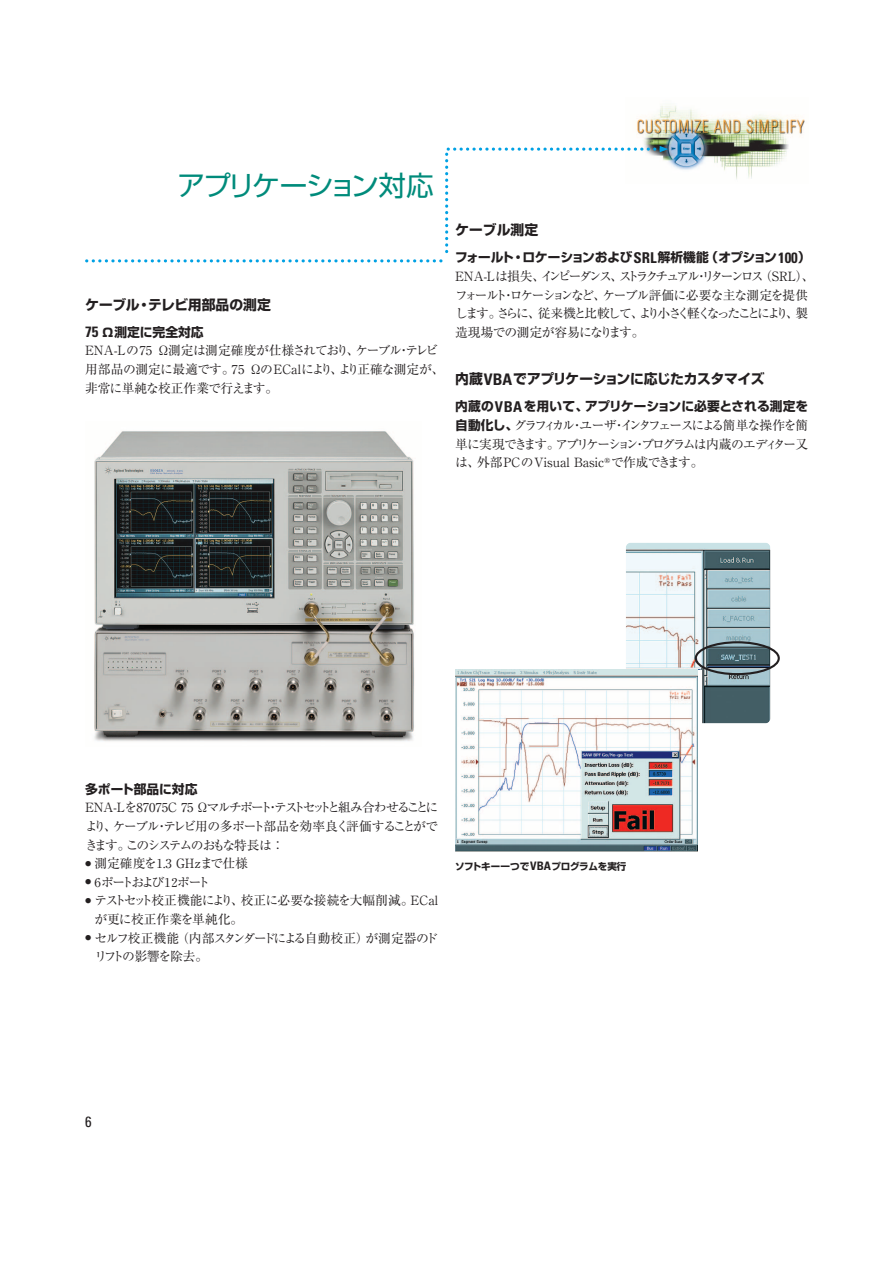
<style>
.page{position:relative;width:893px;height:1262px;background:#fff}
.page>*{position:absolute;margin:0;border:0;box-sizing:border-box;transform-origin:0 0}
.t1{font:27.6px "Shin Go";letter-spacing:-.055em;color:#008b7b}
.t2{font:condensed 14.85px "Univers";color:#231f20}
.t3{font:700 13.8px "Shin Go";letter-spacing:-.015em;color:#231f20}
.t4{font:12.75px/18.6px "Ryumin";letter-spacing:-.085em;color:#231f20;text-align:justify}
.t5{font:12.75px/18.6px "Ryumin";letter-spacing:-.155em;color:#231f20}
.t6{font:12.75px/18.6px "Ryumin";letter-spacing:-.035em;color:#231f20}
.t7{font:700 12.75px "Shin Go";letter-spacing:-.005em;color:#231f20}
.t8{font:12.75px/18.6px "Ryumin";letter-spacing:-.04em;color:#231f20}
.t9{font:700 12.75px "Shin Go";letter-spacing:-.025em;color:#231f20}
.t10{font:12.75px "Ryumin";color:#231f20}
.t11{font:12.75px "Ryumin";letter-spacing:-.23em;color:#231f20}
.t12{font:700 9.6px "Shin Go";letter-spacing:-.01em;color:#231f20}
.s1{font-family:"Univers";font-stretch:condensed;font-size:14.85px}
.s2{font-family:"Univers";font-stretch:condensed;font-size:15.9px}
.s3{font-family:"Shin Go";font-weight:700}
.s4{font-family:"Univers";font-weight:700;font-stretch:condensed;font-size:14.85px}
.s5{font-family:"Univers";font-stretch:condensed;font-size:11.7px}
</style>
<div class="page">
<img style="left:625px;top:542px;width:145px;height:181px;border-radius:5px">
<img style="left:636px;top:106px;width:169px;height:73px">
<img style="left:94px;top:431px;width:321px;height:311px">
<div style="left:455px;top:670px;width:247px;height:223px;background:#fff"></div>
<img style="left:455px;top:670px;width:242px;height:181px">
<div style="left:694px;top:641px;width:85px;height:34px;border:2px solid #231f20;border-radius:50%"></div>
<svg style="left:87px;top:146px;width:581px;height:116px"></svg>
<h1 class="t1" style="left:177px;top:175px;width:258px">アプリケーション対応</h1>
<p class="t3" style="left:85px;top:299px;width:187px">ケーブル・テレビ用部品の測定</p>
<p class="t7" style="left:85px;top:327px;width:120px"><span class="s1">75</span> Ω測定に完全対応</p>
<p class="t6" style="left:85px;top:343px;width:361px">ENA-Lの75 Ω測定は測定確度が仕様されており、ケーブル・テレビ用部品の測定に最適です。75 ΩのECalにより、より正確な測定が、非常に単純な校正作業で行えます。</p>
<p class="t3" style="left:455px;top:225px;width:84px">ケーブル測定</p>
<p class="t9" style="left:455px;top:253px;width:357px">フォールト・ロケーションおよび<span class="s1">SRL</span>解析機能（オプション<span class="s1">100</span>）</p>
<p class="t5" style="left:455px;top:269px;width:361px">ENA-L は損失、インピーダンス、ストラクチュアル・リターンロス（SRL）、フォールト・ロケーションなど、ケーブル評価に必要な主な測定を提供します。さらに、従来機と比較して、より小さく軽くなったことにより、製造現場での測定が容易になります。</p>
<p class="t3" style="left:455px;top:374px;width:311px">内蔵<span class="s2">VBA</span>でアプリケーションに応じたカスタマイズ</p>
<p class="t7" style="left:455px;top:402px;width:354px">内蔵の<span class="s1">VBA</span>を用いて、アプリケーションに必要とされる測定を</p>
<p class="t4" style="left:455px;top:417px;width:354px"><span class="s3">自動化し、</span>グラフィカル・ユーザ・インタフェースによる簡単な操作を簡単に実現できます。アプリケーション・プログラムは内蔵のエディター又は、外部PCのVisual Basic<sup>®</sup>で作成できます。</p>
<p class="t7" style="left:85px;top:784px;width:114px">多ポート部品に対応</p>
<p class="t4" style="left:85px;top:800px;width:354px">ENA-Lを87075C 75 Ωマルチポート・テストセットと組み合わせることにより、ケーブル・テレビ用の多ポート部品を効率良く評価することができます。このシステムのおもな特長は：</p>
<p class="t10" style="left:85px;top:859px;width:164px"><span class="s4">•</span> 測定確度を1.3 GHzまで仕様</p>
<p class="t11" style="left:85px;top:877px;width:127px"><span class="s4">•</span> 6 ポートおよび１２ポート</p>
<p class="t8" style="left:94px;top:893px;width:345px;text-indent:-9px"><span class="s4">•</span> テストセット校正機能により、校正に必要な接続を大幅削減。ECalが更に校正作業を単純化。</p>
<p class="t4" style="left:94px;top:930px;width:345px;text-indent:-9px"><span class="s4">•</span> セルフ校正機能（内部スタンダードによる自動校正）が測定器のドリフトの影響を除去。</p>
<p class="t12" style="left:455px;top:862px;width:173px">ソフトキー一つで<span class="s5">VBA</span>プログラムを実行</p>
<p class="t2" style="left:85px;top:1116px;width:8px">6</p>
</div>
